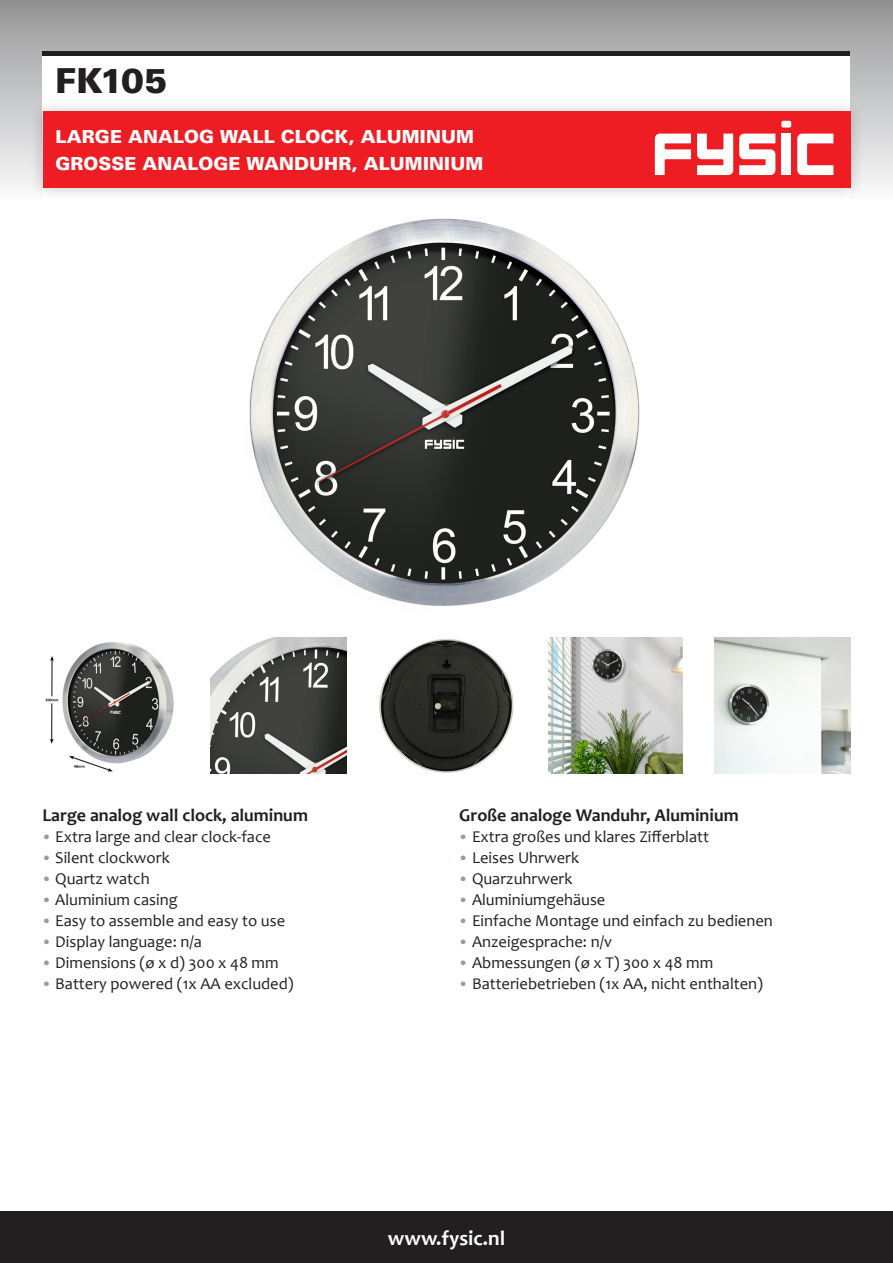
<style>
.page{position:relative;width:893px;height:1263px;background:#fff}
.page>*{position:absolute;margin:0;border:0;box-sizing:border-box;transform-origin:0 0}
.t1{font:900 34.5px "Univers LT Std";letter-spacing:-.03em;color:#231f20}
._03_Babycare_Basis_B{font:700 21px "Candara";color:#fff}
.t2{font:900 18px "Univers LT Std";letter-spacing:.005em;color:#fff}
._03_Babycare_Basis_B-2{font:700 18px "Candara";color:#231f20}
.t3{font:16.5px "Candara";color:#231f20}
.s1{font-family:"Calibri";font-weight:300;color:#959ca1}
</style>
<div class="page">
<div style="left:0;top:0;width:893px;height:200px;background:linear-gradient(to bottom,#959596,#fbfcfd)"></div>
<div style="left:43px;top:51px;width:807px;height:587px;background:#fff"></div>
<img style="left:249px;top:218px;width:391px;height:388px">
<hr style="left:43px;top:51px;width:807px;height:4px;background:#231f20">
<div style="left:28px;top:97px;width:837px;height:106px;background:#231f20;opacity:.25"></div>
<div style="left:43px;top:112px;width:807px;height:76px;background:#ee1d23"></div>
<div style="left:781px;top:121px;width:10px;height:7px;background:#fff;border-radius:2px"></div>
<svg style="left:797px;top:134px;width:36px;height:41px"></svg>
<svg style="left:739px;top:134px;width:36px;height:41px"></svg>
<svg style="left:655px;top:134px;width:36px;height:41px"></svg>
<div style="left:781px;top:134px;width:10px;height:41px;background:#fff"></div>
<svg style="left:697px;top:134px;width:36px;height:41px"></svg>
<div style="left:0;top:1212px;width:893px;height:51px;background:#231f20"></div>
<img style="left:548px;top:638px;width:134px;height:136px">
<img style="left:714px;top:638px;width:136px;height:136px">
<img style="left:379px;top:639px;width:135px;height:134px">
<img style="left:210px;top:638px;width:137px;height:136px">
<img style="left:45px;top:642px;width:129px;height:130px">
<p class="t1" style="left:55px;top:59px;width:114px">FK105</p>
<p class="t2" style="left:55px;top:125px;width:420px">LARGE ANALOG WALL CLOCK, ALUMINUM</p>
<p class="t2" style="left:55px;top:152px;width:430px">GROSSE ANALOGE WANDUHR, ALUMINIUM</p>
<p class="_03_Babycare_Basis_B-2" style="left:43px;top:804px;width:267px">Large analog wall clock, aluminum</p>
<p class="t3" style="left:43px;top:826px;width:230px"><span class="s1">•</span> Extra large and clear clock-face</p>
<p class="t3" style="left:43px;top:847px;width:129px"><span class="s1">•</span> Silent clockwork</p>
<p class="t3" style="left:43px;top:868px;width:109px"><span class="s1">•</span> Quartz watch</p>
<p class="t3" style="left:43px;top:889px;width:137px"><span class="s1">•</span> Aluminium casing</p>
<p class="t3" style="left:43px;top:910px;width:244px"><span class="s1">•</span> Easy to assemble and easy to use</p>
<p class="t3" style="left:43px;top:931px;width:161px"><span class="s1">•</span> Display language: n/a</p>
<p class="t3" style="left:43px;top:952px;width:238px"><span class="s1">•</span> Dimensions (ø x d) 300 x 48 mm</p>
<p class="t3" style="left:43px;top:973px;width:253px"><span class="s1">•</span> Battery powered (1x AA excluded)</p>
<p class="_03_Babycare_Basis_B-2" style="left:459px;top:804px;width:281px">Große analoge Wanduhr, Aluminium</p>
<p class="t3" style="left:459px;top:826px;width:251px"><span class="s1">•</span> Extra großes und klares Zifferblatt</p>
<p class="t3" style="left:459px;top:847px;width:121px"><span class="s1">•</span> Leises Uhrwerk</p>
<p class="t3" style="left:459px;top:868px;width:115px"><span class="s1">•</span> Quarzuhrwerk</p>
<p class="t3" style="left:459px;top:889px;width:148px"><span class="s1">•</span> Aluminiumgehäuse</p>
<p class="t3" style="left:459px;top:910px;width:315px"><span class="s1">•</span> Einfache Montage und einfach zu bedienen</p>
<p class="t3" style="left:459px;top:931px;width:154px"><span class="s1">•</span> Anzeigesprache: n/v</p>
<p class="t3" style="left:459px;top:952px;width:256px"><span class="s1">•</span> Abmessungen (ø x T) 300 x 48 mm</p>
<p class="t3" style="left:459px;top:973px;width:305px"><span class="s1">•</span> Batteriebetrieben (1x AA, nicht enthalten)</p>
<p class="_03_Babycare_Basis_B" style="left:388px;top:1225px;width:119px">www.fysic.nl</p>
</div>
